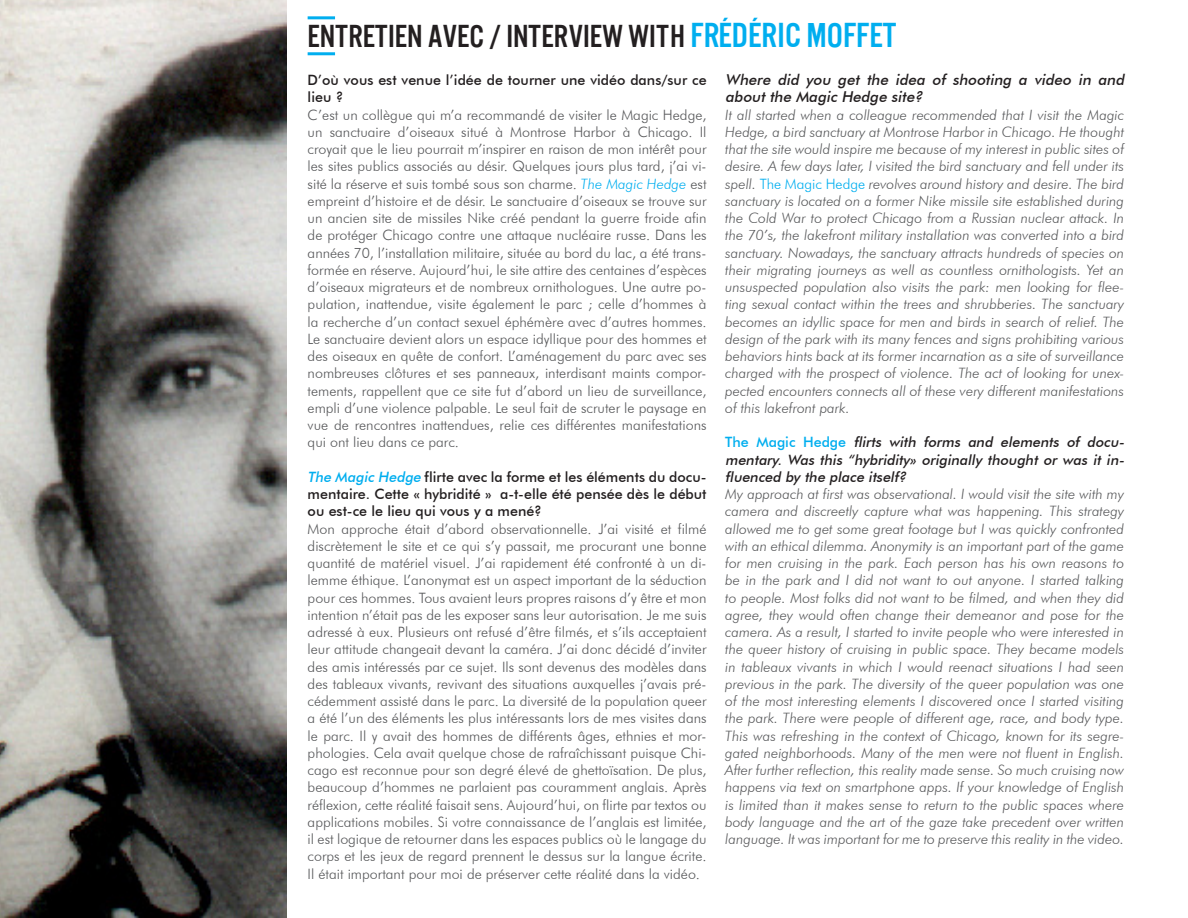
<style>
.page{position:relative;width:1188px;height:918px;background:#fff}
.page>*{position:absolute;margin:0;border:0;box-sizing:border-box;transform-origin:0 0}
.t1{font:33px "U.S.101";color:#231f20}
.t2{font:italic 500 15px/17.2px "Futura BT";color:#231f20}
.t3{font:300 14.25px/17.2px "Futura BT";color:#57585a;text-align:justify}
.t4{font:italic 300 14.25px/17.2px "Futura BT";color:#57585a;text-align:justify}
.t5{font:500 14.25px/17.2px "Futura BT";color:#231f20}
.t6{font:italic 500 14.25px/17.2px "Futura BT";color:#231f20;text-align:justify}
.s1{font-size:36px;color:#00aeef}
.s2{font-style:italic;color:#00aeef}
.s3{font-style:normal;color:#00aeef}
</style>
<div class="page">
<img style="left:0;top:0;width:286px;height:918px">
<hr style="left:308px;top:52px;width:27px;height:3px;background:#00aeef">
<hr style="left:308px;top:16px;width:27px;height:3px;background:#00aeef">
<p class="t1" style="left:308px;top:19px;width:590px">ENTRETIEN AVEC / INTERVIEW WITH <span class="s1">FRÉDÉRIC MOFFET</span></p>
<p class="t5" style="left:308px;top:71px;width:400px">D’où vous est venue l’idée de tourner une vidéo dans/sur ce lieu ?</p>
<p class="t3" style="left:308px;top:106px;width:401px">C’est un collègue qui m’a recommandé de visiter le Magic Hedge, un sanctuaire d’oiseaux situé à Montrose Harbor à Chicago. Il croyait que le lieu pourrait m’inspirer en raison de mon intérêt pour les sites publics associés au désir. Quelques jours plus tard, j’ai vi&shy;sité la réserve et suis tombé sous son charme. <span class="s2">The Magic Hedge</span> est empreint d’histoire et de désir. Le sanctuaire d’oiseaux se trouve sur un ancien site de missiles Nike créé pendant la guerre froide afin de protéger Chicago contre une attaque nucléaire russe. Dans les années 70, l’installation militaire, située au bord du lac, a été trans&shy;formée en réserve. Aujourd’hui, le site attire des centaines d’espèces d’oiseaux migrateurs et de nombreux ornithologues. Une autre po&shy;pulation, inattendue, visite également le parc ; celle d’hommes à la recherche d’un contact sexuel éphémère avec d’autres hommes.<br>Le sanctuaire devient alors un espace idyllique pour des hommes et des oiseaux en quête de confort. L’aménagement du parc avec ses nombreuses clôtures et ses panneaux, interdisant maints compor&shy;tements, rappellent que ce site fut d’abord un lieu de surveillance, empli d’une violence palpable. Le seul fait de scruter le paysage en vue de rencontres inattendues, relie ces différentes manifestations qui ont lieu dans ce parc.</p>
<p class="t5" style="left:308px;top:468px;width:400px;text-align:justify"><span class="s2">The Magic Hedge</span> flirte avec la forme et les éléments du docu&shy;mentaire. Cette « hybridité » a-t-elle été pensée dès le début ou est-ce le lieu qui vous y a mené?</p>
<p class="t3" style="left:308px;top:520px;width:401px">Mon approche était d’abord observationnelle. J’ai visité et filmé discrètement le site et ce qui s’y passait, me procurant une bonne quantité de matériel visuel. J’ai rapidement été confronté à un di&shy;lemme éthique. L’anonymat est un aspect important de la séduction pour ces hommes. Tous avaient leurs propres raisons d’y être et mon intention n’était pas de les exposer sans leur autorisation. Je me suis adressé à eux. Plusieurs ont refusé d’être filmés, et s’ils acceptaient leur attitude changeait devant la caméra. J’ai donc décidé d’inviter des amis intéressés par ce sujet. Ils sont devenus des modèles dans des tableaux vivants, revivant des situations auxquelles j’avais pré&shy;cédemment assisté dans le parc. La diversité de la population queer a été l’un des éléments les plus intéressants lors de mes visites dans le parc. Il y avait des hommes de différents âges, ethnies et mor&shy;phologies. Cela avait quelque chose de rafraîchissant puisque Chi&shy;cago est reconnue pour son degré élevé de ghettoïsation. De plus, beaucoup d’hommes ne parlaient pas couramment anglais. Après réflexion, cette réalité faisait sens. Aujourd’hui, on flirte par textos ou applications mobiles. Si votre connaissance de l’anglais est limitée, il est logique de retourner dans les espaces publics où le langage du corps et les jeux de regard prennent le dessus sur la langue écrite.<br>Il était important pour moi de préserver cette réalité dans la vidéo.</p>
<p class="t2" style="left:725px;top:71px;width:404px">Where did you get the idea of shooting a video in and about the Magic Hedge site?</p>
<p class="t4" style="left:725px;top:106px;width:400px">It all started when a colleague recommended that I visit the Magic Hedge, a bird sanctuary at Montrose Harbor in Chicago. He thought that the site would inspire me because of my interest in public sites of desire. A few days later, I visited the bird sanctuary and fell under its spell. <span class="s3">The Magic Hedge</span> revolves around history and desire. The bird sanctuary is located on a former Nike missile site established during the Cold War to protect Chicago from a Russian nuclear attack. In the 70’s, the lakefront military installation was converted into a bird sanctuary. Nowadays, the sanctuary attracts hundreds of species on their migrating journeys as well as countless ornithologists. Yet an unsuspected population also visits the park: men looking for flee&shy;ting sexual contact within the trees and shrubberies. The sanctuary becomes an idyllic space for men and birds in search of relief. The design of the park with its many fences and signs prohibiting various behaviors hints back at its former incarnation as a site of surveillance charged with the prospect of violence. The act of looking for unex&shy;pected encounters connects all of these very different manifestations of this lakefront park.</p>
<p class="t6" style="left:725px;top:434px;width:403px"><span class="s3">T h e M a g i c H e d g e</span> flirts with forms and elements of docu&shy;mentary. Was this “hybridity» originally thought or was it in&shy;fluenced by the place itself?</p>
<p class="t4" style="left:725px;top:485px;width:400px">My approach at first was observational. I would visit the site with my camera and discreetly capture what was happening. This strategy allowed me to get some great footage but I was quickly confronted with an ethical dilemma. Anonymity is an important part of the game for men cruising in the park. Each person has his own reasons to be in the park and I did not want to out anyone. I started talking to people. Most folks did not want to be filmed, and when they did agree, they would often change their demeanor and pose for the camera. As a result, I started to invite people who were interested in the queer history of cruising in public space. They became models in tableaux vivants in which I would reenact situations I had seen previous in the park. The diversity of the queer population was one of the most interesting elements I discovered once I started visiting the park. There were people of different age, race, and body type.<br>This was refreshing in the context of Chicago, known for its segre&shy;gated neighborhoods. Many of the men were not fluent in English.<br>After further reflection, this reality made sense. So much cruising now happens via text on smartphone apps. If your knowledge of English is limited than it makes sense to return to the public spaces where body language and the art of the gaze take precedent over written language. It was important for me to preserve this reality in the video.</p>
</div>
